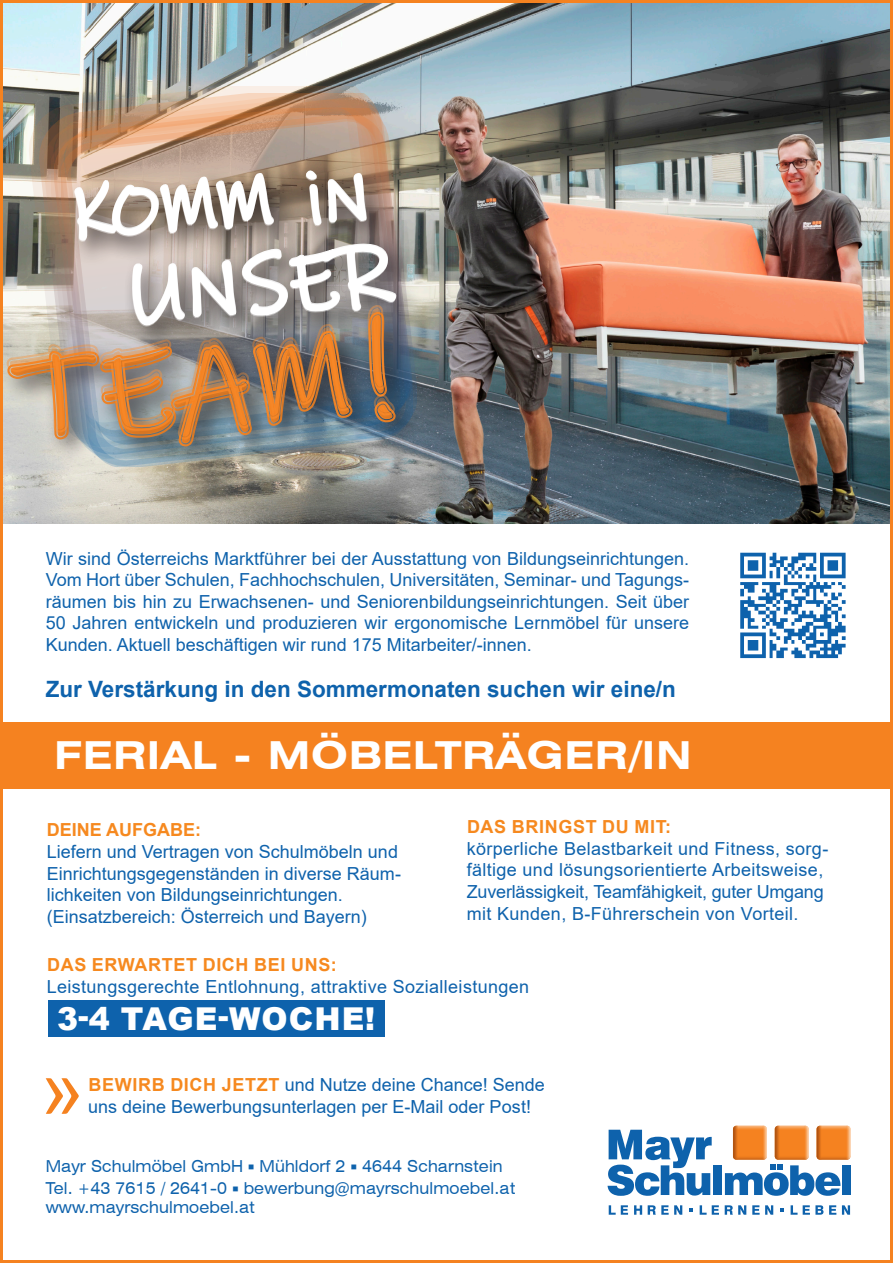
<style>
.page{position:relative;width:893px;height:1263px;background:#fff}
.page>*{position:absolute;margin:0;border:0;box-sizing:border-box;transform-origin:0 0}
.t1{font:700 expanded 38.7px "Swiss 721 BT";letter-spacing:.02em;color:#fff}
.t2{font:900 31.5px "Arial";letter-spacing:.035em;color:#fff}
.t3{font:700 22.5px "Arial";color:#0e62ac}
.t4{font:18px/21.6px "Arial";color:#0e62ac}
.t5{font:18px/21.6px "Arial";letter-spacing:.02em;color:#0e62ac}
.t6{font:700 18px "Arial";letter-spacing:.035em;color:#f6891f}
.t7{font:700 18px "Arial";color:#f6891f}
.t8{font:expanded 16.5px/21.8px "Swiss 721 BT";letter-spacing:.01em;color:#0e62ac;scale:.9 1}
.s1{font-weight:700;color:#f6891f}
</style>
<div class="page">
<div style="left:48px;top:1000px;width:337px;height:37px;background:#0e62ac"></div>
<div style="left:713px;top:1165px;width:9px;height:30px;background:#0e62ac"></div>
<svg style="left:608px;top:1130px;width:104px;height:66px"></svg>
<svg style="left:725px;top:1126px;width:125px;height:70px"></svg>
<svg style="left:780px;top:1208px;width:4px;height:3px"></svg>
<svg style="left:689px;top:1208px;width:4px;height:3px"></svg>
<svg style="left:842px;top:1205px;width:8px;height:10px"></svg>
<svg style="left:829px;top:1205px;width:7px;height:10px"></svg>
<svg style="left:803px;top:1205px;width:20px;height:10px"></svg>
<svg style="left:791px;top:1205px;width:6px;height:10px"></svg>
<svg style="left:752px;top:1205px;width:21px;height:10px"></svg>
<svg style="left:725px;top:1205px;width:21px;height:10px"></svg>
<svg style="left:700px;top:1205px;width:19px;height:10px"></svg>
<svg style="left:648px;top:1205px;width:34px;height:10px"></svg>
<svg style="left:634px;top:1205px;width:8px;height:10px"></svg>
<svg style="left:609px;top:1205px;width:19px;height:10px"></svg>
<div style="left:0;top:723px;width:893px;height:66px;background:#f58220"></div>
<hr style="left:0;top:1260px;width:893px;height:3px;background:#f58220">
<svg style="left:740px;top:553px;width:106px;height:105px"></svg>
<img style="left:3px;top:3px;width:887px;height:520px">
<svg style="left:46px;top:1078px;width:33px;height:36px"></svg>
<img style="left:53px;top:88px;width:351px;height:74px">
<img style="left:130px;top:3px;width:270px;height:68px">
<div style="left:0;top:163px;width:423px;height:303px;background:#231f20;opacity:.69"></div>
<svg style="left:70px;top:169px;width:60px;height:355px"></svg>
<img style="left:130px;top:71px;width:270px;height:453px">
<img style="left:6px;top:246px;width:391px;height:248px">
<hr style="left:0;top:0;width:3px;height:1263px;background:#f58220">
<hr style="left:890px;top:0;width:3px;height:1263px;background:#f58220">
<hr style="left:0;top:0;width:893px;height:3px;background:#f58220">
<p class="t4" style="left:46px;top:547px;width:645px;text-align:justify">Wir sind Österreichs Marktführer bei der Ausstattung von Bildungseinrichtungen.<br>Vom Hort über Schulen, Fachhochschulen, Universitäten, Seminar- und Tagungs&shy;räumen bis hin zu Erwachsenen- und Seniorenbildungseinrichtungen. Seit über 50 Jahren entwickeln und produzieren wir ergonomische Lernmöbel für unsere Kunden. Aktuell beschäftigen wir rund 175 Mitarbeiter/-innen.</p>
<p class="t3" style="left:46px;top:673px;width:632px">Zur Verstärkung in den Sommermonaten suchen wir eine/n</p>
<h1 class="t1" style="left:54px;top:732px;width:639px">FERIAL - MÖBELTRÄGER/IN</h1>
<p class="t7" style="left:47px;top:817px;width:156px">DEINE AUFGABE:</p>
<p class="t4" style="left:47px;top:841px;width:356px">Liefern und Vertragen von Schulmöbeln und Einrichtungsgegenständen in diverse Räum&shy;lichkeiten von Bildungseinrichtungen. (Einsatzbereich: Österreich und Bayern)</p>
<p class="t6" style="left:467px;top:814px;width:206px">DAS BRINGST DU MIT:</p>
<p class="t5" style="left:467px;top:837px;width:363px">körperliche Belastbarkeit und Fitness, sorg&shy;fältige und lösungsorientierte Arbeitsweise, Zuverlässigkeit, Teamfähigkeit, guter Umgang mit Kunden, B-Führerschein von Vorteil.</p>
<p class="t6" style="left:47px;top:952px;width:291px">DAS ERWARTET DICH BEI UNS:</p>
<p class="t5" style="left:47px;top:975px;width:484px">Leistungsgerechte Entlohnung, attraktive Sozialleistungen</p>
<h2 class="t2" style="left:57px;top:996px;width:320px">3-4 TAGE-WOCHE!</h2>
<p class="t4" style="left:88px;top:1074px;width:458px"><span class="s1">BEWIRB DICH JETZT</span> und Nutze deine Chance! Sende uns deine Bewerbungsunterlagen per E-Mail oder Post!</p>
<p class="t8" style="left:46px;top:1155px;width:523px">Mayr Schulmöbel GmbH ■ Mühldorf 2 ■ 4644 Scharnstein<br>Tel. +43 7615 / 2641-0 ■ bewerbung@mayrschulmoebel.at</p>
<p class="t8" style="left:46px;top:1196px;width:234px">www.mayrschulmoebel.at</p>
</div>
